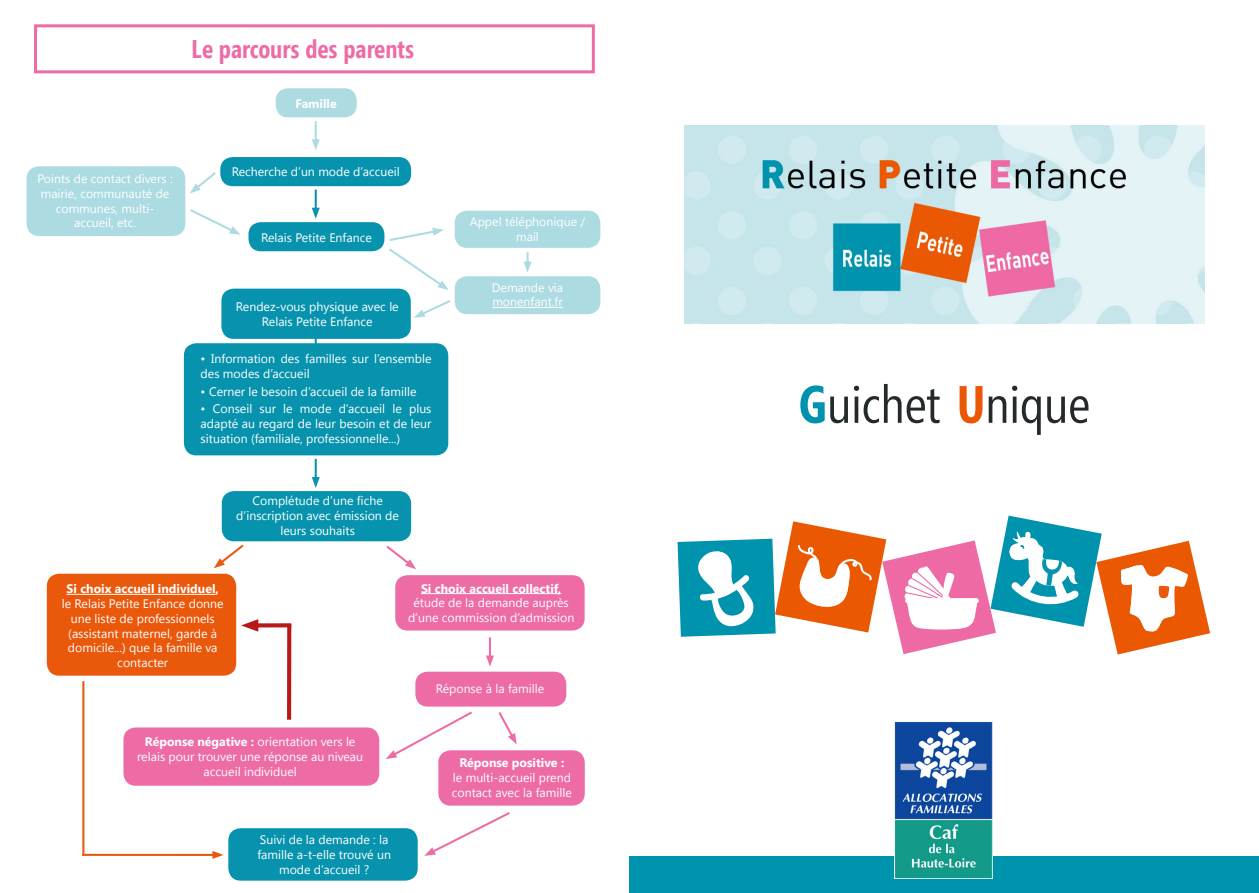
<style>
.page{position:relative;width:1259px;height:893px;background:#fff}
.page>*{position:absolute;margin:0;border:0;box-sizing:border-box;transform-origin:0 0}
.t1{font:52.5px "Segoe Condensed";color:#242a2c}
.t2{font:700 25.5px "Segoe Condensed";color:#ed6ca5}
.t3{font:12.3px/14.9px "Segoe UI";color:#fff;text-align:center}
.t4{font:700 12.3px "Segoe UI";color:#fff}
.s1{font-weight:700}
.s2{font-weight:700;color:#0093ad}
.s3{font-weight:700;color:#ea5802}
</style>
<div class="page">
<div style="left:629px;top:857px;width:630px;height:36px;background:#0093ad"></div>
<svg style="left:677px;top:516px;width:533px;height:138px"></svg>
<img style="left:894px;top:721px;width:98px;height:157px">
<hr style="left:315px;top:334px;width:2px;height:22px;background:#0793ad">
<div style="left:276px;top:88px;width:81px;height:29px;background:#acdbe2;border-radius:12px"></div>
<div style="left:220px;top:157px;width:191px;height:29px;background:#0793ad;border-radius:12px"></div>
<div style="left:248px;top:222px;width:136px;height:29px;background:#0793ad;border-radius:12px"></div>
<div style="left:27px;top:166px;width:158px;height:70px;background:#acdbe2;border-radius:12px"></div>
<div style="left:221px;top:289px;width:190px;height:50px;background:#0793ad;border-radius:12px"></div>
<div style="left:455px;top:276px;width:145px;height:38px;background:#acdbe2;border-radius:12px"></div>
<hr style="left:492px;top:307px;width:71px;height:1px;background:#fff">
<div style="left:455px;top:211px;width:145px;height:37px;background:#acdbe2;border-radius:12px"></div>
<div style="left:184px;top:343px;width:264px;height:112px;background:#0793ad;border-radius:12px"></div>
<div style="left:222px;top:491px;width:189px;height:50px;background:#0793ad;border-radius:12px"></div>
<div style="left:47px;top:574px;width:189px;height:102px;background:#ea580c;border-radius:12px"></div>
<hr style="left:67px;top:594px;width:149px;height:1px;background:#fff">
<div style="left:395px;top:575px;width:189px;height:55px;background:#ed6ca5;border-radius:12px"></div>
<hr style="left:421px;top:593px;width:140px;height:1px;background:#fff">
<div style="left:228px;top:828px;width:190px;height:53px;background:#0793ad;border-radius:12px"></div>
<div style="left:123px;top:727px;width:256px;height:59px;background:#ed6ca5;border-radius:12px"></div>
<div style="left:415px;top:672px;width:151px;height:35px;background:#ed6ca5;border-radius:12px"></div>
<hr style="left:315px;top:121px;width:2px;height:22px;background:#acdbe2">
<svg style="left:312px;top:139px;width:8px;height:11px"></svg>
<hr style="left:315px;top:190px;width:2px;height:22px;background:#0793ad">
<svg style="left:312px;top:208px;width:8px;height:11px"></svg>
<hr style="left:315px;top:459px;width:2px;height:22px;background:#0793ad">
<svg style="left:312px;top:477px;width:8px;height:11px"></svg>
<svg style="left:214px;top:544px;width:30px;height:24px"></svg>
<hr style="left:82px;top:681px;width:2px;height:175px;background:#ea580c">
<svg style="left:386px;top:545px;width:30px;height:24px"></svg>
<hr style="left:489px;top:637px;width:2px;height:22px;background:#ed6ca5">
<svg style="left:486px;top:655px;width:8px;height:12px"></svg>
<svg style="left:287px;top:627px;width:4px;height:93px"></svg>
<svg style="left:258px;top:623px;width:33px;height:4px"></svg>
<svg style="left:241px;top:619px;width:17px;height:13px"></svg>
<svg style="left:190px;top:172px;width:26px;height:21px"></svg>
<svg style="left:190px;top:209px;width:51px;height:26px"></svg>
<svg style="left:414px;top:300px;width:37px;height:18px"></svg>
<svg style="left:523px;top:252px;width:8px;height:21px"></svg>
<svg style="left:387px;top:228px;width:62px;height:62px"></svg>
<div style="left:438px;top:750px;width:147px;height:56px;background:#ed6ca5;border-radius:12px"></div>
<hr style="left:82px;top:854px;width:134px;height:2px;background:#ea580c">
<svg style="left:212px;top:851px;width:11px;height:8px"></svg>
<svg style="left:498px;top:712px;width:19px;height:32px"></svg>
<svg style="left:386px;top:711px;width:88px;height:48px"></svg>
<svg style="left:424px;top:812px;width:86px;height:44px"></svg>
<div style="left:34px;top:24px;width:561px;height:49px;border:3px solid #ed6ca5"></div>
<img style="left:684px;top:125px;width:521px;height:198px">
<h2 class="t2" style="left:192px;top:33px;width:224px">Le parcours des parents</h2>
<p class="t3" style="left:37px;top:171px;width:137px">Points de contact divers : mairie, communauté de communes, multi&shy;accueil, etc.</p>
<p class="t4" style="left:296px;top:94px;width:43px">Famille</p>
<p class="t3" style="left:232px;top:163px;width:170px">Recherche d’un mode d’accueil</p>
<p class="t3" style="left:261px;top:229px;width:112px">Relais Petite Enfance</p>
<p class="t3" style="left:236px;top:298px;width:164px">Rendez-vous physique avec le<br>Relais Petite Enfance</p>
<p class="t3" style="left:201px;top:351px;width:232px;text-align:left">• Information des familles sur l’ensemble des modes d’accueil</p>
<p class="t3" style="left:201px;top:383px;width:217px">• Cerner le besoin d’accueil de la famille</p>
<p class="t3" style="left:201px;top:401px;width:232px;text-align:justify">• Conseil sur le mode d’accueil le plus adapté au regard de leur besoin et de leur situation (familiale, professionnelle...)</p>
<p class="t3" style="left:236px;top:493px;width:164px">Complétude d’une fiche d’inscription avec émission de leurs souhaits</p>
<p class="t3" style="left:470px;top:214px;width:117px">Appel téléphonique / mail</p>
<p class="t3" style="left:492px;top:279px;width:73px;text-align:left">Demande via monenfant.fr</p>
<p class="t4" style="left:67px;top:580px;width:154px">Si choix accueil individuel,</p>
<p class="t3" style="left:62px;top:596px;width:163px">le Relais Petite Enfance donne une liste de professionnels (assistant maternel, garde à domicile...) que la famille va contacter</p>
<p class="t3" style="left:137px;top:734px;width:227px"><span class="s1">Réponse négative :</span> orientation vers le relais pour trouver une réponse au niveau accueil individuel</p>
<p class="t3" style="left:257px;top:832px;width:135px">Suivi de la demande : la famille a-t-elle trouvé un mode d’accueil ?</p>
<p class="t4" style="left:421px;top:579px;width:142px">Si choix accueil collectif,</p>
<p class="t3" style="left:408px;top:595px;width:168px">étude de la demande auprès d’une commission d’admission</p>
<p class="t3" style="left:436px;top:681px;width:110px">Réponse à la famille</p>
<p class="t4" style="left:459px;top:754px;width:106px">Réponse positive :</p>
<p class="t3" style="left:452px;top:770px;width:122px;text-align:left">le multi-accueil prend contact avec la famille</p>
<h1 class="t1" style="left:798px;top:372px;width:293px"><span class="s2">G</span>uichet <span class="s3">U</span>nique</h1>
</div>
